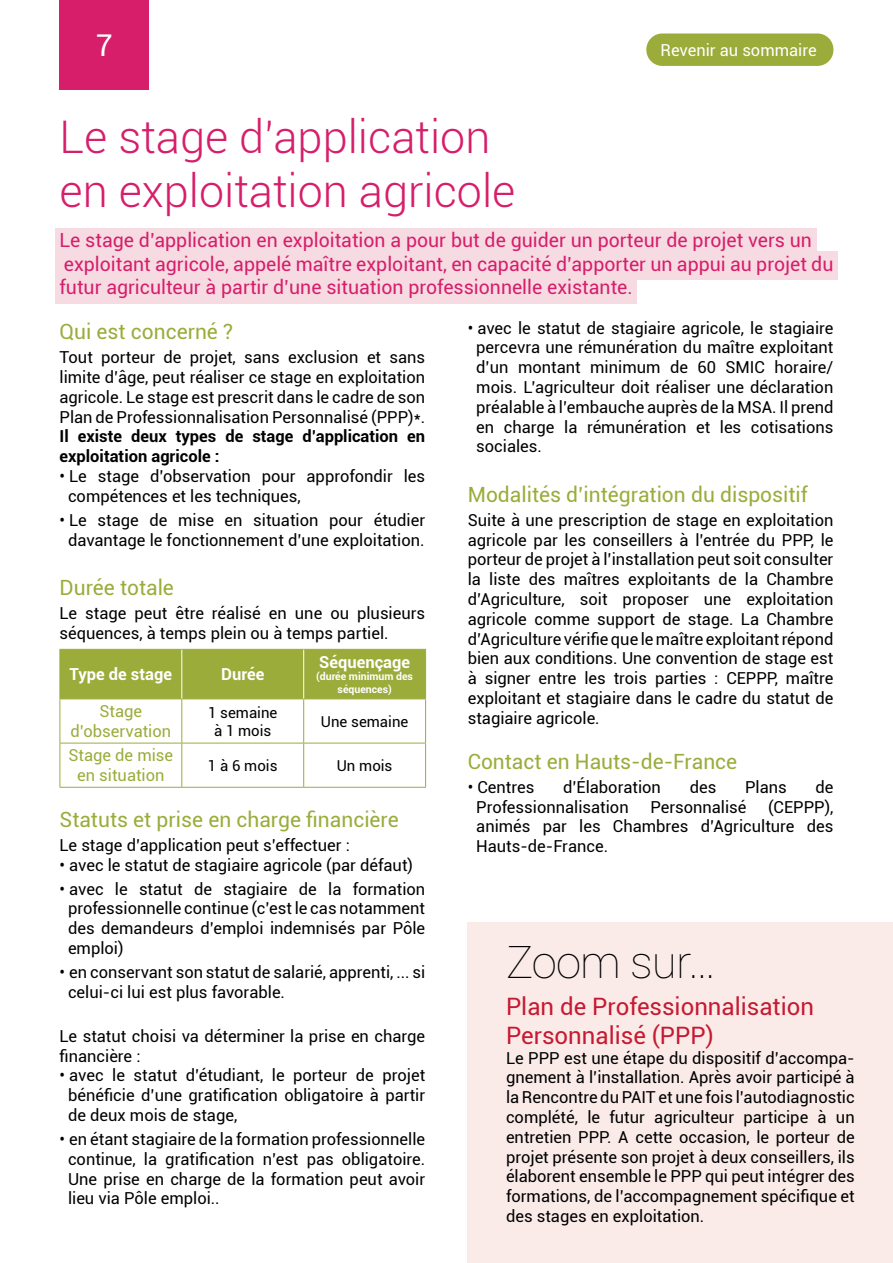
<style>
.page{position:relative;width:893px;height:1263px;background:#fff}
.page>*{position:absolute;margin:0;border:0;box-sizing:border-box;transform-origin:0 0}
.t1{font:300 45px/54px "Roboto";color:#d61e6a}
.t2{font:100 45px "Roboto";letter-spacing:-.02em;color:#000}
.t3{font:30px "Roboto";color:#fff}
.t4{font:24px/28.8px "Roboto";color:#c61a32}
.t5{font:21px "Roboto";color:#9bac3a}
.t6{font:19.5px/23.4px "Roboto";color:#d61e6a}
.t7{font:16.5px/19.8px "Roboto";color:#000;text-align:justify}
.t8{font:700 16.5px/19.8px "Roboto";color:#000}
.t9{font:16.5px/19.8px "Roboto";color:#9bac3a;text-align:center}
.t10{font:700 16.5px "Roboto";color:#fff}
.t11{font:16.5px "Roboto";color:#fff}
.t12{font:15px/18px "Roboto";color:#000;text-align:center}
.t13{font:700 10.5px/12.6px "Roboto";color:#fff;text-align:center}
</style>
<div class="page">
<div style="left:55px;top:228px;width:761px;height:28px;background:#f7dbe3"></div>
<div style="left:55px;top:252px;width:783px;height:28px;background:#f7dbe3"></div>
<div style="left:55px;top:275px;width:582px;height:28px;background:#f7dbe3"></div>
<div style="left:61px;top:650px;width:364px;height:48px;background:#9bac3a"></div>
<hr style="left:60px;top:699px;width:1px;height:44px;background:#9bac3a">
<hr style="left:181px;top:699px;width:1px;height:44px;background:#9bac3a">
<hr style="left:303px;top:699px;width:1px;height:44px;background:#9bac3a">
<hr style="left:425px;top:699px;width:1px;height:44px;background:#9bac3a">
<hr style="left:60px;top:743px;width:122px;height:1px;background:#9bac3a">
<hr style="left:60px;top:743px;width:1px;height:44px;background:#9bac3a">
<hr style="left:182px;top:743px;width:122px;height:1px;background:#9bac3a">
<hr style="left:181px;top:743px;width:1px;height:44px;background:#9bac3a">
<hr style="left:304px;top:743px;width:122px;height:1px;background:#9bac3a">
<hr style="left:303px;top:743px;width:1px;height:44px;background:#9bac3a">
<hr style="left:425px;top:743px;width:1px;height:44px;background:#9bac3a">
<hr style="left:60px;top:787px;width:122px;height:1px;background:#9bac3a">
<hr style="left:182px;top:787px;width:122px;height:1px;background:#9bac3a">
<hr style="left:304px;top:787px;width:122px;height:1px;background:#9bac3a">
<hr style="left:60px;top:649px;width:122px;height:1px;background:#9bac3a">
<hr style="left:60px;top:650px;width:1px;height:48px;background:#9bac3a">
<hr style="left:182px;top:649px;width:122px;height:1px;background:#9bac3a">
<hr style="left:304px;top:649px;width:122px;height:1px;background:#9bac3a">
<hr style="left:425px;top:650px;width:1px;height:48px;background:#9bac3a">
<hr style="left:60px;top:698px;width:122px;height:1px;background:#9bac3a">
<hr style="left:182px;top:698px;width:122px;height:1px;background:#9bac3a">
<hr style="left:304px;top:698px;width:122px;height:1px;background:#9bac3a">
<hr style="left:181px;top:650px;width:1px;height:48px;background:#fff">
<hr style="left:303px;top:650px;width:1px;height:48px;background:#fff">
<div style="left:60px;top:0;width:89px;height:89px;background:#d61e6a"></div>
<div style="left:468px;top:922px;width:425px;height:341px;background:#faebe8"></div>
<div style="left:646px;top:33px;width:187px;height:33px;background:#9bac3a;border-radius:16px"></div>
<h2 class="t3" style="left:96px;top:24px;width:18px">7</h2>
<p class="t11" style="left:660px;top:38px;width:158px">Revenir au sommaire</p>
<h1 class="t1" style="left:60px;top:108px;width:457px">Le stage d’application en exploitation agricole</h1>
<p class="t6" style="left:60px;top:228px;width:775px">Le stage d’application en exploitation a pour but de guider un porteur de projet vers un exploitant agricole, appelé maître exploitant, en capacité d’apporter un appui au projet du futur agriculteur à partir d’une situation professionnelle existante.</p>
<p class="t5" style="left:60px;top:317px;width:175px">Qui est concerné ?</p>
<p class="t7" style="left:60px;top:347px;width:367px">Tout porteur de projet, sans exclusion et sans limite d’âge, peut réaliser ce stage en exploitation agricole. Le stage est prescrit dans le cadre de son Plan de Professionnalisation Personnalisé (PPP)*.</p>
<p class="t8" style="left:60px;top:426px;width:367px">Il existe deux types de stage d’application en exploitation agricole :</p>
<p class="t7" style="left:68px;top:465px;width:359px;text-indent:-8px">• Le stage d’observation pour approfondir les compétences et les techniques,</p>
<p class="t7" style="left:60px;top:509px;width:367px;text-align:center">• Le stage de mise en situation pour étudier davantage le fonctionnement d’une exploitation.</p>
<p class="t5" style="left:60px;top:573px;width:116px">Durée totale</p>
<p class="t7" style="left:60px;top:602px;width:367px">Le stage peut être réalisé en une ou plusieurs séquences, à temps plein ou à temps partiel.</p>
<p class="t10" style="left:70px;top:663px;width:104px">Type de stage</p>
<p class="t10" style="left:221px;top:663px;width:45px">Durée</p>
<p class="t7" style="left:476px;top:317px;width:359px;text-indent:-8px">• avec le statut de stagiaire agricole, le stagiaire percevra une rémunération du maître exploitant d’un montant minimum de 60 SMIC horaire/ mois. L’agriculteur doit réaliser une déclaration préalable à l’embauche auprès de la MSA. Il prend en charge la rémunération et les cotisations sociales.</p>
<p class="t5" style="left:468px;top:479px;width:341px">Modalités d’intégration du dispositif</p>
<p class="t7" style="left:468px;top:509px;width:367px">Suite à une prescription de stage en exploitation agricole par les conseillers à l’entrée du PPP, le porteur de projet à l’installation peut soit consulter la liste des maîtres exploitants de la Chambre d’Agriculture, soit proposer une exploitation agricole comme support de stage. La Chambre d’Agriculture vérifie que le maître exploitant répond bien aux conditions. Une convention de stage est à signer entre les trois parties : CEPPP, maître exploitant et stagiaire dans le cadre du statut de stagiaire agricole.</p>
<p class="t5" style="left:468px;top:747px;width:271px">Contact en Hauts-de-France</p>
<p class="t7" style="left:468px;top:776px;width:68px">• Centres</p>
<p class="t7" style="left:563px;top:776px;width:99px">d’Élaboration</p>
<p class="t7" style="left:690px;top:776px;width:28px">des</p>
<p class="t7" style="left:745px;top:776px;width:43px">Plans</p>
<p class="t7" style="left:815px;top:776px;width:20px">de</p>
<p class="t7" style="left:476px;top:796px;width:154px">Professionnalisation</p>
<p class="t7" style="left:650px;top:796px;width:98px">Personnalisé</p>
<p class="t10" style="left:319px;top:650px;width:92px">Séquençage</p>
<p class="t13" style="left:316px;top:670px;width:98px">(durée minimum des séquences)</p>
<p class="t9" style="left:70px;top:701px;width:102px">Stage d’observation</p>
<p class="t12" style="left:208px;top:703px;width:71px">1 semaine à 1 mois</p>
<p class="t12" style="left:321px;top:712px;width:89px">Une semaine</p>
<p class="t9" style="left:68px;top:745px;width:106px">Stage de mise en situation</p>
<p class="t12" style="left:208px;top:756px;width:71px">1 à 6 mois</p>
<p class="t12" style="left:337px;top:756px;width:57px">Un mois</p>
<p class="t5" style="left:60px;top:804px;width:341px">Statuts et prise en charge financière</p>
<p class="t7" style="left:60px;top:834px;width:292px">Le stage d’application peut s’effectuer :</p>
<p class="t7" style="left:60px;top:854px;width:355px">• avec le statut de stagiaire agricole (par défaut)</p>
<p class="t7" style="left:68px;top:878px;width:359px;text-indent:-8px">• avec le statut de stagiaire de la formation professionnelle continue (c’est le cas notamment des demandeurs d’emploi indemnisés par Pôle emploi)</p>
<p class="t7" style="left:68px;top:962px;width:359px;text-indent:-8px">• en conservant son statut de salarié, apprenti, ... si celui-ci lui est plus favorable.</p>
<p class="t7" style="left:60px;top:1025px;width:367px">Le statut choisi va déterminer la prise en charge financière :</p>
<p class="t7" style="left:68px;top:1065px;width:359px;text-indent:-8px">• avec le statut d’étudiant, le porteur de projet bénéficie d’une gratification obligatoire à partir de deux mois de stage,</p>
<p class="t7" style="left:68px;top:1128px;width:359px;text-indent:-8px">• en étant stagiaire de la formation professionnelle continue, la gratification n’est pas obligatoire.<br>Une prise en charge de la formation peut avoir lieu via Pôle emploi..</p>
<p class="t7" style="left:476px;top:796px;width:359px;text-indent:292px">(CEPPP), animés par les Chambres d’Agriculture des Hauts-de-France.</p>
<h1 class="t2" style="left:506px;top:930px;width:211px">Zoom sur…</h1>
<h3 class="t4" style="left:506px;top:991px;width:310px">Plan de Professionnalisation<br>Personnalisé (PPP)</h3>
<p class="t7" style="left:506px;top:1047px;width:350px">Le PPP est une étape du dispositif d’accompa&shy;gnement à l’installation. Après avoir participé à la Rencontre du PAIT et une fois l’autodiagnostic complété, le futur agriculteur participe à un entretien PPP. A cette occasion, le porteur de projet présente son projet à deux conseillers, ils élaborent ensemble le PPP qui peut intégrer des formations, de l’accompagnement spécifique et des stages en exploitation.</p>
</div>
